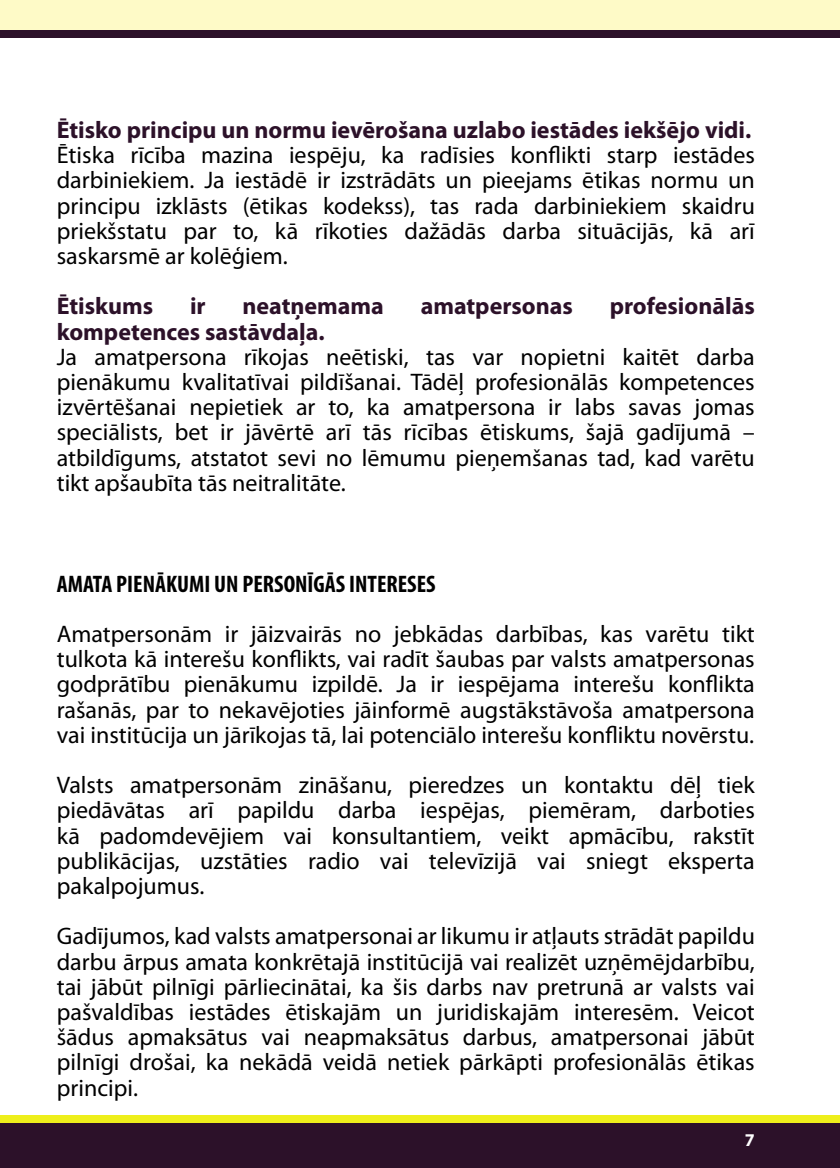
<style>
.page{position:relative;width:840px;height:1168px;background:#fff}
.page>*{position:absolute;margin:0;border:0;box-sizing:border-box;transform-origin:0 0}
.pamatteksts{font:24px/25.2px "Myriad Pro";color:#000;text-align:justify}
.pamatteksts-2{font:700 24px "Myriad Pro";color:#2c1129}
.apakšvirsraksts{font:700 condensed 24px "Myriad Pro";color:#000}
.t1{font:700 18px "Myriad Pro";color:#fff}
</style>
<div class="page">
<div style="left:0;top:0;width:839px;height:30px;background:#fefac7"></div>
<div style="left:0;top:30px;width:839px;height:7px;background:#2c1129"></div>
<div style="left:0;top:1122px;width:839px;height:46px;background:#2c1129"></div>
<div style="left:0;top:1115px;width:839px;height:7px;background:#eeef1b"></div>
<p class="pamatteksts-2" style="left:57px;top:116px;width:695px">Ētisko principu un normu ievērošana uzlabo iestādes iekšējo vidi.</p>
<p class="pamatteksts" style="left:57px;top:143px;width:699px">Ētiska rīcība mazina iespēju, ka radīsies konflikti starp iestādes darbiniekiem. Ja iestādē ir izstrādāts un pieejams ētikas normu un principu izklāsts (ētikas kodekss), tas rada darbiniekiem skaidru priekšstatu par to, kā rīkoties dažādās darba situācijās, kā arī saskarsmē ar kolēģiem.</p>
<p class="pamatteksts-2" style="left:57px;top:293px;width:98px">Ētiskums</p>
<p class="pamatteksts-2" style="left:190px;top:293px;width:17px">ir</p>
<p class="pamatteksts-2" style="left:242px;top:293px;width:143px">neatņemama</p>
<p class="pamatteksts-2" style="left:420px;top:293px;width:154px">amatpersonas</p>
<p class="pamatteksts-2" style="left:609px;top:293px;width:147px">profesionālās</p>
<p class="pamatteksts-2" style="left:57px;top:318px;width:269px">kompetences sastāvdaļa.</p>
<p class="pamatteksts" style="left:57px;top:345px;width:699px">Ja amatpersona rīkojas neētiski, tas var nopietni kaitēt darba pienākumu kvalitatīvai pildīšanai. Tādēļ profesionālās kompetences izvērtēšanai nepietiek ar to, ka amatpersona ir labs savas jomas speciālists, bet ir jāvērtē arī tās rīcības ētiskums, šajā gadījumā – atbildīgums, atstatot sevi no lēmumu pieņemšanas tad, kad varētu tikt apšaubīta tās neitralitāte.</p>
<p class="apakšvirsraksts" style="left:57px;top:570px;width:380px">AMATA PIENĀKUMI UN PERSONĪGĀS INTERESES</p>
<p class="pamatteksts" style="left:57px;top:622px;width:699px">Amatpersonām ir jāizvairās no jebkādas darbības, kas varētu tikt tulkota kā interešu konflikts, vai radīt šaubas par valsts amatpersonas godprātību pienākumu izpildē. Ja ir iespējama interešu konflikta rašanās, par to nekavējoties jāinformē augstākstāvoša amatpersona vai institūcija un jārīkojas tā, lai potenciālo interešu konfliktu novērstu.</p>
<p class="pamatteksts" style="left:57px;top:773px;width:699px">Valsts amatpersonām zināšanu, pieredzes un kontaktu dēļ tiek piedāvātas arī papildu darba iespējas, piemēram, darboties kā padomdevējiem vai konsultantiem, veikt apmācību, rakstīt publikācijas, uzstāties radio vai televīzijā vai sniegt eksperta pakalpojumus.</p>
<p class="pamatteksts" style="left:57px;top:924px;width:699px">Gadījumos, kad valsts amatpersonai ar likumu ir atļauts strādāt papildu darbu ārpus amata konkrētajā institūcijā vai realizēt uzņēmējdarbību, tai jābūt pilnīgi pārliecinātai, ka šis darbs nav pretrunā ar valsts vai pašvaldības iestādes ētiskajām un juridiskajām interesēm. Veicot šādus apmaksātus vai neapmaksātus darbus, amatpersonai jābūt pilnīgi drošai, ka nekādā veidā netiek pārkāpti profesionālās ētikas principi.</p>
<p class="t1" style="left:744px;top:1130px;width:11px">7</p>
</div>
